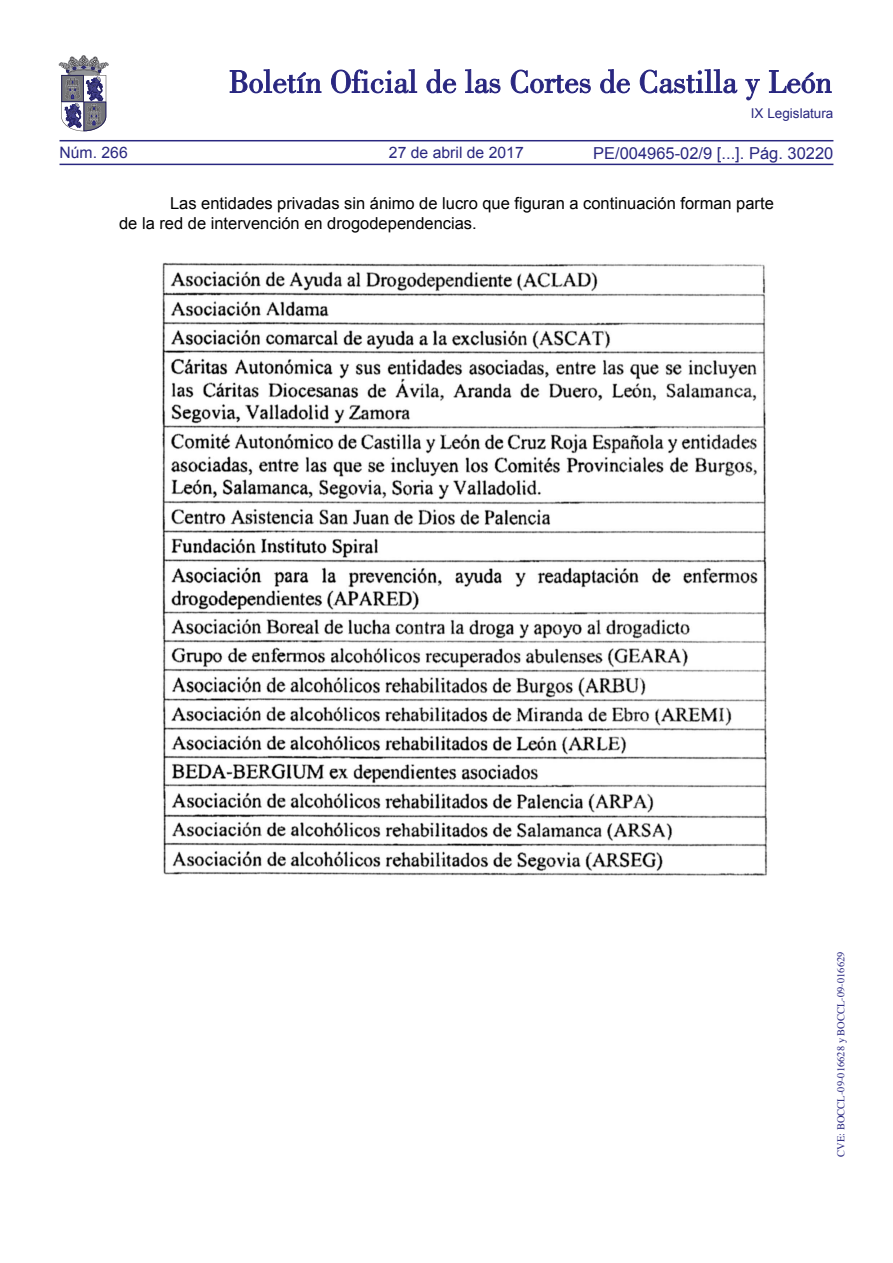
<style>
.page{position:relative;width:893px;height:1263px;background:#fff}
.page>*{position:absolute;margin:0;border:0;box-sizing:border-box;transform-origin:0 0}
.TEXTO_NORMAL{font:16.5px/19.8px "Arial";color:#000}
.t1{font:16.5px "Arial";color:#292780}
.t2{font:15.75px "Arial";color:#292780}
.t3{font:13.5px "Arial";color:#292780}
.t4{font:10.5px "Times";color:#292780}
</style>
<div class="page">
<hr style="left:60px;top:164px;width:773px;height:1px;background:#292780">
<hr style="left:60px;top:140px;width:773px;height:1px;background:#292780">
<svg style="left:230px;top:69px;width:91px;height:24px"></svg>
<svg style="left:331px;top:69px;width:86px;height:24px"></svg>
<svg style="left:426px;top:69px;width:30px;height:24px"></svg>
<svg style="left:465px;top:69px;width:35px;height:24px"></svg>
<svg style="left:511px;top:70px;width:80px;height:23px"></svg>
<svg style="left:600px;top:69px;width:30px;height:24px"></svg>
<svg style="left:640px;top:69px;width:97px;height:24px"></svg>
<svg style="left:745px;top:79px;width:15px;height:21px"></svg>
<svg style="left:769px;top:70px;width:62px;height:23px"></svg>
<svg style="left:59px;top:55px;width:49px;height:76px"></svg>
<img style="left:162px;top:262px;width:606px;height:614px">
<p class="t3" style="left:751px;top:105px;width:84px">IX Legislatura</p>
<p class="t1" style="left:593px;top:142px;width:242px">PE/004965-02/9 [...]. Pág. 30220</p>
<p class="TEXTO_NORMAL" style="left:119px;top:193px;width:656px;text-indent:51px">Las entidades privadas sin ánimo de lucro que figuran a continuación forman parte de la red de intervención en drogodependencias.</p>
<p class="t2" style="left:60px;top:142px;width:70px">Núm. 266</p>
<p class="t2" style="left:389px;top:142px;width:136px">27 de abril de 2017</p>
<p class="t4" style="left:831px;top:1157px;width:207px;rotate:-90deg">CVE: BOCCL-09-016628 y BOCCL-09-016629</p>
</div>
